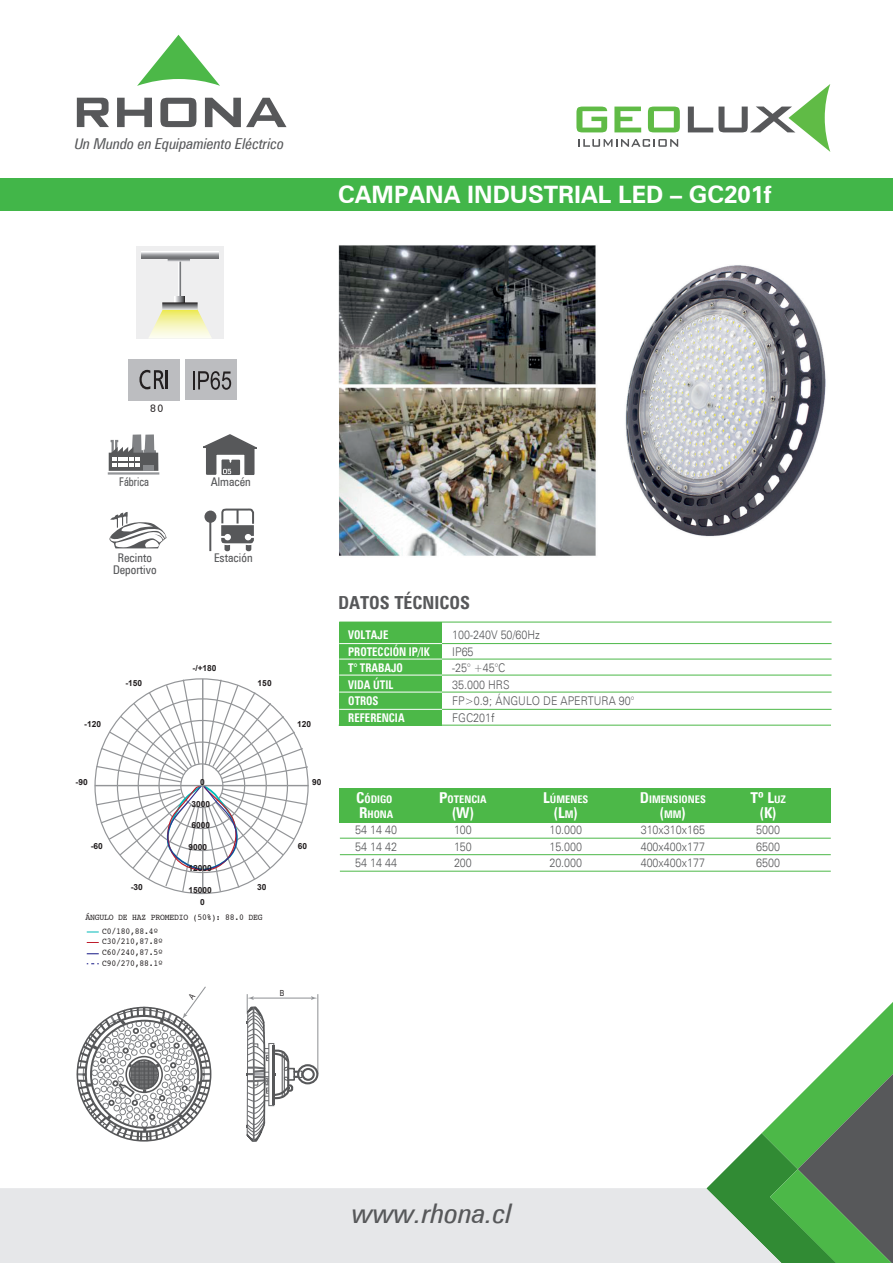
<style>
.page{position:relative;width:893px;height:1263px;background:#fff}
.page>*{position:absolute;margin:0;border:0;box-sizing:border-box;transform-origin:0 0}
.t1{font:italic condensed 27px "Zurich BT";color:#57585a;scale:1.1 1}
.t2{font:700 24px "Zurich BT";color:#fff}
.t3{font:700 condensed 18px "Zurich BT";color:#57585a}
.t4{font:italic condensed 15px "Zurich BT";color:#57585a}
.t5{font:700 condensed 15px "Zurich BT";color:#fff}
.t6{font:300 12px "Zurich BT";color:#57585a;scale:.9 1}
.t7{font:700 condensed 12px "Zurich BT";color:#fff;scale:.9 1}
.t8{font:condensed 12px "Zurich BT";color:#57585a}
.t9{font:condensed 12px "Zurich BT";color:#57585a;scale:.9 1}
.t10{font:12px "Courier";color:#231f20}
.t11{font:700 condensed 10.5px "Zurich BT";color:#fff}
.t12{font:9px/10.8px "Courier";letter-spacing:-.025em;color:#231f20;scale:.9 1}
.t13{font:700 8.4px "Arial";color:#231f20}
.t14{font:8.4px "Arial Narrow";color:#231f20}
.s1{font-size:15px}
.s2{font-size:10.5px}
</style>
<div class="page">
<div style="left:137px;top:246px;width:87px;height:92px;background:#eeeeef"></div>
<svg style="left:149px;top:310px;width:62px;height:28px"></svg>
<hr style="left:178px;top:261px;width:3px;height:36px;background:#fff">
<svg style="left:176px;top:296px;width:8px;height:6px"></svg>
<svg style="left:168px;top:258px;width:22px;height:4px"></svg>
<svg style="left:162px;top:302px;width:36px;height:8px"></svg>
<svg style="left:142px;top:251px;width:76px;height:7px"></svg>
<div style="left:185px;top:359px;width:52px;height:41px;background:#bcbdc0"></div>
<svg style="left:193px;top:371px;width:38px;height:19px"></svg>
<svg style="left:707px;top:1002px;width:186px;height:261px"></svg>
<svg style="left:0;top:1188px;width:846px;height:75px;background:#d1ddd4"></svg>
<div style="left:339px;top:622px;width:103px;height:103px;background:#4cb848"></div>
<hr style="left:339px;top:643px;width:492px;height:1px;background:#4cb848">
<hr style="left:339px;top:622px;width:492px;height:1px;background:#4cb848">
<hr style="left:339px;top:659px;width:492px;height:1px;background:#4cb848">
<hr style="left:339px;top:675px;width:492px;height:1px;background:#4cb848">
<hr style="left:339px;top:692px;width:492px;height:1px;background:#4cb848">
<hr style="left:339px;top:643px;width:103px;height:1px;background:#fff">
<hr style="left:339px;top:659px;width:103px;height:1px;background:#fff">
<hr style="left:339px;top:675px;width:103px;height:1px;background:#fff">
<hr style="left:339px;top:692px;width:103px;height:1px;background:#fff">
<hr style="left:339px;top:709px;width:492px;height:1px;background:#4cb848">
<hr style="left:339px;top:725px;width:492px;height:1px;background:#4cb848">
<hr style="left:339px;top:709px;width:103px;height:1px;background:#fff">
<svg style="left:77px;top:98px;width:32px;height:29px"></svg>
<svg style="left:117px;top:98px;width:35px;height:29px"></svg>
<svg style="left:160px;top:98px;width:36px;height:29px"></svg>
<svg style="left:205px;top:98px;width:82px;height:29px"></svg>
<svg style="left:137px;top:35px;width:83px;height:51px"></svg>
<div style="left:0;top:178px;width:893px;height:33px;background:#42b649"></div>
<div style="left:339px;top:788px;width:492px;height:34px;background:#4cb848"></div>
<hr style="left:340px;top:854px;width:491px;height:1px;background:#4cb848">
<hr style="left:340px;top:871px;width:491px;height:1px;background:#4cb848">
<hr style="left:340px;top:838px;width:491px;height:1px;background:#4cb848">
<svg style="left:576px;top:107px;width:31px;height:25px"></svg>
<svg style="left:614px;top:107px;width:27px;height:25px"></svg>
<svg style="left:648px;top:107px;width:32px;height:25px"></svg>
<svg style="left:578px;top:139px;width:100px;height:8px"></svg>
<svg style="left:688px;top:84px;width:142px;height:68px"></svg>
<svg style="left:203px;top:434px;width:54px;height:41px"></svg>
<hr style="left:108px;top:472px;width:51px;height:3px;background:#939598">
<div style="left:109px;top:453px;width:49px;height:18px;background:#57585a"></div>
<svg style="left:108px;top:434px;width:48px;height:37px"></svg>
<svg style="left:221px;top:508px;width:33px;height:43px"></svg>
<hr style="left:209px;top:520px;width:2px;height:31px;background:#57585a">
<div style="left:204px;top:511px;width:12px;height:12px;background:#57585a;border-radius:50%"></div>
<svg style="left:109px;top:512px;width:57px;height:36px"></svg>
<div style="left:129px;top:359px;width:51px;height:41px;background:#bcbdc0"></div>
<svg style="left:139px;top:370px;width:29px;height:19px"></svg>
<svg style="left:95px;top:678px;width:214px;height:215px"></svg>
<hr style="left:202px;top:679px;width:1px;height:214px;background:#939598">
<hr style="left:95px;top:785px;width:214px;height:1px;background:#939598">
<svg style="left:87px;top:932px;width:12px;height:1px"></svg>
<svg style="left:87px;top:942px;width:12px;height:1px"></svg>
<svg style="left:87px;top:953px;width:12px;height:1px"></svg>
<hr style="left:317px;top:994px;width:1px;height:80px;background:#939598">
<hr style="left:252px;top:997px;width:61px;height:1px;background:#939598">
<svg style="left:311px;top:996px;width:6px;height:4px"></svg>
<div style="left:297px;top:1064px;width:21px;height:20px;border:2px solid #57585a;border-radius:50%"></div>
<div style="left:302px;top:1068px;width:13px;height:13px;border:2px solid #57585a;border-radius:50%"></div>
<svg style="left:246px;top:994px;width:57px;height:148px"></svg>
<img style="left:338px;top:245px;width:488px;height:311px">
<svg style="left:76px;top:986px;width:136px;height:156px"></svg>
<p class="t4" style="left:75px;top:134px;width:211px">Un Mundo en Equipamiento Eléctrico</p>
<h2 class="t2" style="left:338px;top:180px;width:435px">CAMPANA INDUSTRIAL LED – GC201f</h2>
<p class="t10" style="left:150px;top:399px;width:16px">80</p>
<p class="t9" style="left:119px;top:475px;width:35px">Fábrica</p>
<p class="t8" style="left:211px;top:475px;width:41px">Almacén</p>
<p class="t8" style="left:118px;top:550px;width:36px">Recinto</p>
<p class="t8" style="left:214px;top:550px;width:40px">Estación</p>
<p class="t8" style="left:113px;top:562px;width:45px">Deportivo</p>
<p class="t13" style="left:84px;top:718px;width:18px">-120</p>
<p class="t13" style="left:125px;top:678px;width:18px">-150</p>
<p class="t13" style="left:193px;top:663px;width:26px">-/+180</p>
<p class="t13" style="left:258px;top:678px;width:16px">150</p>
<p class="t13" style="left:297px;top:718px;width:16px">120</p>
<h3 class="t3" style="left:338px;top:592px;width:134px">DATOS TÉCNICOS</h3>
<p class="t7" style="left:348px;top:628px;width:46px">VOLTAJE</p>
<p class="t6" style="left:452px;top:628px;width:99px">100-240V 50/60Hz</p>
<p class="t7" style="left:348px;top:644px;width:92px">PROTECCIÓN IP/IK</p>
<p class="t6" style="left:452px;top:644px;width:25px">IP65</p>
<p class="t7" style="left:348px;top:661px;width:62px">T° TRABAJO</p>
<p class="t6" style="left:452px;top:661px;width:61px">-25° +45°C</p>
<p class="t7" style="left:348px;top:677px;width:51px">VIDA ÚTIL</p>
<p class="t6" style="left:452px;top:677px;width:65px">35.000 HRS</p>
<p class="t7" style="left:348px;top:694px;width:35px">OTROS</p>
<p class="t6" style="left:452px;top:694px;width:204px">FP&gt;0.9; ÁNGULO DE APERTURA 90°</p>
<p class="t7" style="left:348px;top:710px;width:64px">REFERENCIA</p>
<p class="t6" style="left:452px;top:710px;width:49px">FGC201f</p>
<p class="t13" style="left:76px;top:777px;width:14px">-90</p>
<p class="t13" style="left:91px;top:841px;width:14px">-60</p>
<p class="t13" style="left:131px;top:881px;width:14px">-30</p>
<p class="t13" style="left:200px;top:777px;width:6px">0</p>
<p class="t13" style="left:192px;top:799px;width:20px">3000</p>
<p class="t13" style="left:192px;top:819px;width:20px">6000</p>
<p class="t13" style="left:188px;top:841px;width:20px">9000</p>
<p class="t13" style="left:188px;top:862px;width:25px">12000</p>
<p class="t13" style="left:188px;top:884px;width:25px">15000</p>
<p class="t13" style="left:200px;top:896px;width:6px">0</p>
<p class="t13" style="left:257px;top:881px;width:11px">30</p>
<p class="t12" style="left:86px;top:912px;width:198px">ÁNGULO DE HAZ PROMEDIO (50%): 88.0 DEG</p>
<p class="t12" style="left:102px;top:925px;width:69px">C0/180,88.4º<br>C30/210,87.8º<br>C60/240,87.5º<br>C90/270,88.1º</p>
<p class="t13" style="left:312px;top:777px;width:11px">90</p>
<p class="t13" style="left:298px;top:841px;width:11px">60</p>
<p class="t14" style="left:280px;top:986px;width:6px">B</p>
<p class="t11" style="left:356px;top:793px;width:38px"><span class="s1">C</span>ÓDIGO</p>
<p class="t11" style="left:439px;top:793px;width:49px"><span class="s1">P</span>OTENCIA</p>
<p class="t11" style="left:543px;top:793px;width:47px"><span class="s1">L</span>ÚMENES</p>
<p class="t11" style="left:640px;top:793px;width:68px"><span class="s1">D</span>IMENSIONES</p>
<p class="t5" style="left:751px;top:788px;width:36px">Tº L<span class="s2">UZ</span></p>
<p class="t11" style="left:359px;top:808px;width:36px"><span class="s1">R</span>HONA</p>
<p class="t5" style="left:452px;top:803px;width:24px">(W)</p>
<p class="t5" style="left:554px;top:803px;width:26px">(L<span class="s2">M</span>)</p>
<p class="t5" style="left:660px;top:803px;width:28px">(<span class="s2">MM</span>)</p>
<p class="t5" style="left:759px;top:803px;width:19px">(K)</p>
<p class="t6" style="left:355px;top:823px;width:48px">54 14 40</p>
<p class="t6" style="left:454px;top:823px;width:21px">100</p>
<p class="t6" style="left:549px;top:823px;width:38px">10.000</p>
<p class="t6" style="left:641px;top:823px;width:73px">310x310x165</p>
<p class="t6" style="left:756px;top:823px;width:28px">5000</p>
<p class="t6" style="left:355px;top:839px;width:48px">54 14 42</p>
<p class="t6" style="left:454px;top:839px;width:21px">150</p>
<p class="t6" style="left:549px;top:839px;width:38px">15.000</p>
<p class="t6" style="left:641px;top:839px;width:73px">400x400x177</p>
<p class="t6" style="left:756px;top:839px;width:28px">6500</p>
<p class="t6" style="left:355px;top:856px;width:48px">54 14 44</p>
<p class="t6" style="left:454px;top:856px;width:21px">200</p>
<p class="t6" style="left:549px;top:856px;width:38px">20.000</p>
<p class="t6" style="left:641px;top:856px;width:73px">400x400x177</p>
<p class="t6" style="left:756px;top:856px;width:28px">6500</p>
<h1 class="t1" style="left:352px;top:1197px;width:147px">www.rhona.cl</h1>
</div>
